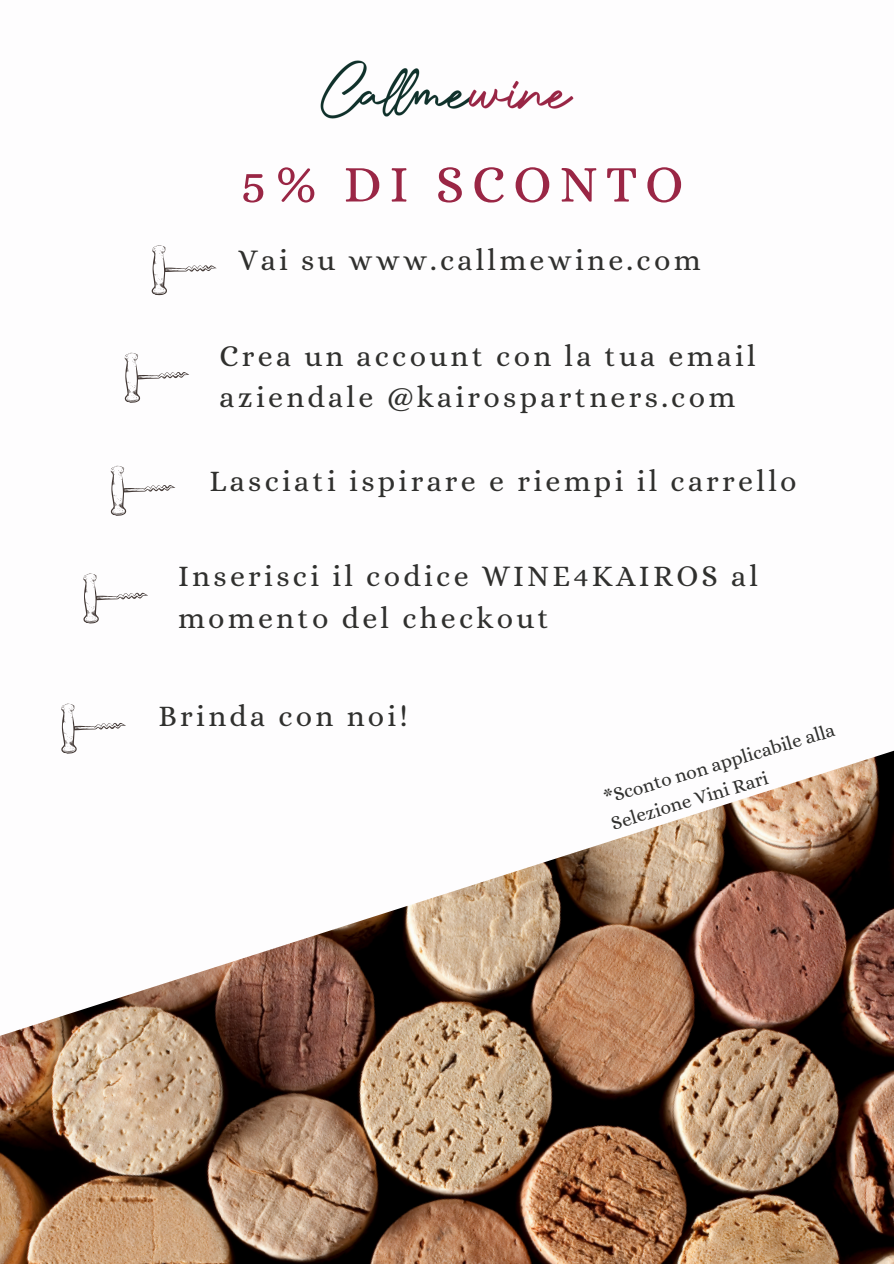
<style>
.page{position:relative;width:894px;height:1264px;background:#fff}
.page>*{position:absolute;margin:0;border:0;box-sizing:border-box;transform-origin:0 0}
.t1{font:52.5px "Alice";letter-spacing:.145em;color:#9a2645}
.t2{font:30px/41.7px "Alice";letter-spacing:.11em;color:#30302e}
.t3{font:19.2px/26.2px "Alice";color:#30302e}
</style>
<div class="page">
<img style="left:0;top:751px;width:893px;height:512px">
<img style="left:320px;top:60px;width:254px;height:59px">
<svg style="left:151px;top:245px;width:66px;height:51px"></svg>
<svg style="left:124px;top:352px;width:65px;height:51px"></svg>
<svg style="left:110px;top:465px;width:66px;height:51px"></svg>
<svg style="left:83px;top:573px;width:65px;height:51px"></svg>
<svg style="left:50px;top:703px;width:78px;height:63px"></svg>
<p class="t1" style="left:241px;top:154px;width:444px">5% DI SCONTO</p>
<p class="t2" style="left:238px;top:239px;width:464px">Vai su www.callmewine.com</p>
<p class="t2" style="left:219px;top:335px;width:537px">Crea un account con la tua email aziendale @kairospartners.com</p>
<p class="t2" style="left:209px;top:460px;width:588px">Lasciati ispirare e riempi il carrello</p>
<p class="t2" style="left:178px;top:555px;width:581px">Inserisci il codice WINE4KAIROS al momento del checkout</p>
<p class="t2" style="left:158px;top:694px;width:250px">Brinda con noi!</p>
<p class="t3" style="left:600px;top:786px;width:242px;rotate:-17deg">*Sconto non applicabile alla<br>Selezione Vini Rari</p>
</div>
